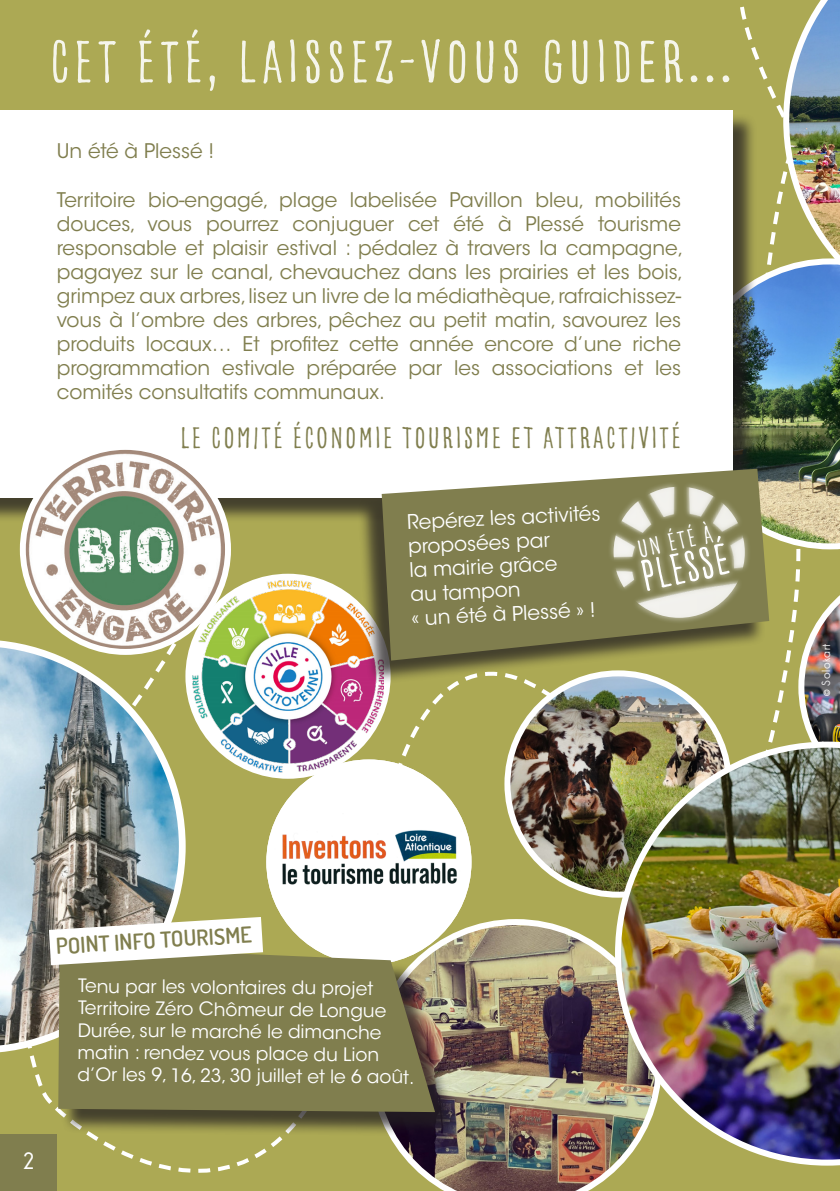
<style>
.page{position:relative;width:840px;height:1191px;background:#fff}
.page>*{position:absolute;margin:0;border:0;box-sizing:border-box;transform-origin:0 0}
.t1{font:64px "Goodlife Sans Condensed";letter-spacing:.05em;color:#fff}
.t2{font:32px "Goodlife Sans Condensed";letter-spacing:.05em;color:#807e4e}
.t3{font:700 24px "Champagne&Limousines";color:#fff}
.t4{font:600 22px "Dosis";color:#807e4e}
.t5{font:20px/24px "ITC Avant Garde Std";color:#807e4e}
.t6{font:20px "ITC Avant Garde Std";color:#fff}
.t7{font:18.4px/22.2px "ITC Avant Garde Std";color:#fff}
.t8{font:700 12px "Champagne&Limousines";letter-spacing:.05em;color:#fff}
</style>
<div class="page">
<div style="left:36px;top:0;width:803px;height:1191px;background:#aca954"></div>
<img style="left:780px;top:564px;width:59px;height:627px">
<img style="left:370px;top:919px;width:291px;height:272px">
<img style="left:507px;top:673px;width:221px;height:221px;border-radius:111px">
<svg style="left:768px;top:494px;width:71px;height:55px;background:#cfc79c"></svg>
<div style="left:0;top:111px;width:731px;height:387px;background:#fff"></div>
<div style="left:0;top:1134px;width:57px;height:57px;background:#807e4e"></div>
<img style="left:214px;top:579px;width:170px;height:194px">
<img style="left:266px;top:759px;width:205px;height:205px;border-radius:102px">
<img style="left:23px;top:447px;width:205px;height:205px;border-radius:102px">
<div style="left:20px;top:444px;width:211px;height:211px;border:6px solid #fff;border-radius:50%"></div>
<div style="left:61px;top:949px;width:398px;height:187px;background:#231f20;opacity:.75"></div>
<svg style="left:58px;top:946px;width:377px;height:166px;background:#858256"></svg>
<svg style="left:0;top:602px;width:263px;height:492px;background:#9ea68a"></svg>
<img style="left:614px;top:741px;width:225px;height:424px">
<img style="left:734px;top:0;width:105px;height:494px">
<div style="left:357px;top:472px;width:407px;height:213px;background:#231f20;opacity:.75"></div>
<svg style="left:381px;top:469px;width:387px;height:191px;background:#89875b"></svg>
<div style="left:607px;top:481px;width:143px;height:142px;background:#fff;opacity:.65"></div>
<div style="left:613px;top:487px;width:131px;height:131px;background:#fff;opacity:.75"></div>
<h1 class="t1" style="left:49px;top:26px;width:684px">CET ÉTÉ, LAISSEZ-VOUS GUIDER...</h1>
<p class="t5" style="left:57px;top:139px;width:159px">Un été à Plessé !</p>
<p class="t5" style="left:57px;top:187px;width:628px">Territoire bio-engagé, plage labelisée Pavillon bleu, mobilités douces, vous pourrez conjuguer cet été à Plessé tourisme responsable et plaisir estival : pédalez à travers la campagne, pagayez sur le canal, chevauchez dans les prairies et les bois, grimpez aux arbres, lisez un livre de la médiathèque, rafraichissez&shy;vous à l’ombre des arbres, pêchez au petit matin, savourez les produits locaux… Et profitez cette année encore d’une riche programmation estivale préparée par les associations et les comités consultatifs communaux.</p>
<p class="t2" style="left:180px;top:420px;width:502px">LE COMITÉ ÉCONOMIE TOURISME ET ATTRACTIVITÉ</p>
<p class="t6" style="left:406px;top:510px;width:195px;rotate:-3deg">Repérez les activités</p>
<p class="t6" style="left:407px;top:534px;width:143px;rotate:-3deg">proposées par</p>
<p class="t6" style="left:408px;top:558px;width:150px;rotate:-3deg">la mairie grâce</p>
<p class="t6" style="left:409px;top:582px;width:112px;rotate:-3deg">au tampon</p>
<p class="t6" style="left:411px;top:606px;width:185px;rotate:-3deg">« un été à Plessé » !</p>
<p class="t4" style="left:55px;top:931px;width:198px;rotate:-3deg">POINT INFO TOURISME</p>
<p class="t7" style="left:78px;top:973px;width:310px;rotate:1deg">Tenu par les volontaires du projet Territoire Zéro Chômeur de Longue Durée, sur le marché le dimanche matin : rendez vous place du Lion</p>
<p class="t7" style="left:78px;top:1061px;width:338px;rotate:1deg">d’Or les 9, 16, 23, 30 juillet et le 6 août.</p>
<p class="t3" style="left:22px;top:1147px;width:15px">2</p>
<p class="t8" style="left:818px;top:696px;width:54px;rotate:-90deg">© Solokart</p>
</div>
